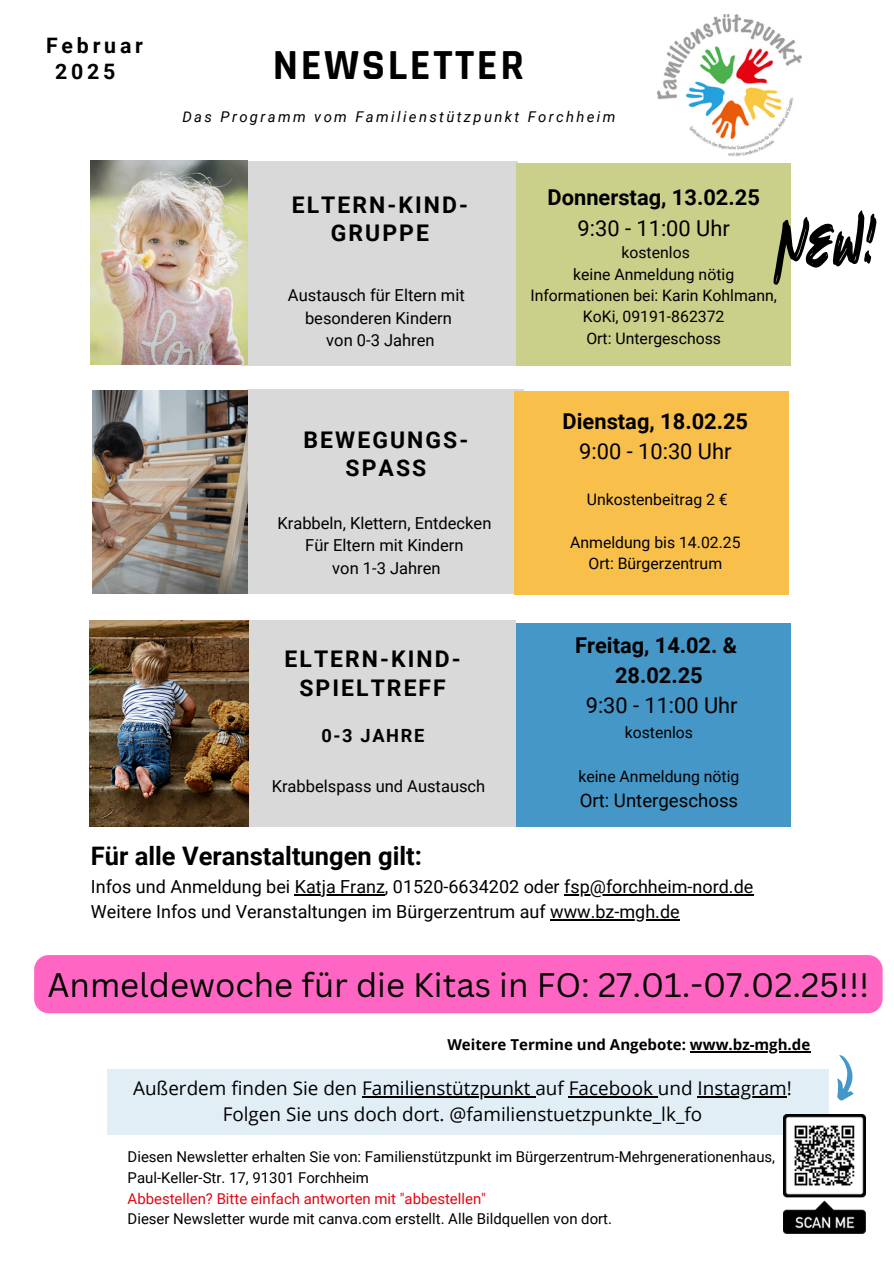
<style>
.page{position:relative;width:894px;height:1264px;background:#fff}
.page>*{position:absolute;margin:0;border:0;box-sizing:border-box;transform-origin:0 0}
.t1{font:700 43.35px "Rajdhani";letter-spacing:.06em;color:#000}
.t2{font:33px "Canva Sans";color:#000}
.t3{font:700 25.5px "Roboto";color:#000}
.t4{font:700 22.95px/28.5px "Roboto";letter-spacing:.09em;color:#000;text-align:center}
.t5{font:700 21.9px/30.3px "Roboto";color:#000;text-align:center}
.t6{font:21.9px "Roboto";color:#000}
.t7{font:700 21.75px/30px "Roboto";color:#000;text-align:center}
.t8{font:700 21.3px/25.3px "Roboto";letter-spacing:.18em;color:#000}
.t9{font:18.9px "Open Sans";color:#000}
.t10{font:18.6px "Roboto";color:#000}
.t11{font:700 18.15px "Roboto";letter-spacing:.09em;color:#000}
.t12{font:18px "Roboto";color:#000}
.t13{font:16.5px "Roboto";color:#000}
.t14{font:15.75px/21.3px "Roboto";color:#000;text-align:center}
.t15{font:15px "Roboto";color:#000}
.t16{font:15px "Roboto";color:#e30613}
.t17{font:700 15px "Open Sans";color:#000}
.t18{font:italic 14.85px "Roboto";letter-spacing:.16em;color:#000}
.s1{font-weight:400}
</style>
<div class="page">
<img style="left:657px;top:14px;width:144px;height:142px">
<div style="left:107px;top:1068px;width:721px;height:66px;background:#e1eef6"></div>
<hr style="left:362px;top:1096px;width:173px;height:1px;background:#000">
<hr style="left:568px;top:1096px;width:89px;height:1px;background:#000">
<hr style="left:697px;top:1096px;width:89px;height:1px;background:#000">
<svg style="left:837px;top:1055px;width:16px;height:45px"></svg>
<img style="left:783px;top:1114px;width:82px;height:119px">
<div style="left:247px;top:389px;width:277px;height:204px;background:#d9d9d9"></div>
<div style="left:514px;top:391px;width:274px;height:203px;background:#f8c04a"></div>
<img style="left:92px;top:390px;width:156px;height:203px">
<hr style="left:689px;top:1051px;width:121px;height:1px;background:#000">
<div style="left:241px;top:162px;width:277px;height:203px;background:#d9d9d9"></div>
<div style="left:515px;top:163px;width:275px;height:202px;background:#cad089"></div>
<svg style="left:773px;top:210px;width:104px;height:76px"></svg>
<img style="left:91px;top:161px;width:156px;height:204px">
<div style="left:236px;top:620px;width:279px;height:206px;background:#d9d9d9"></div>
<div style="left:516px;top:623px;width:274px;height:203px;background:#4497c7"></div>
<img style="left:89px;top:620px;width:159px;height:206px">
<hr style="left:295px;top:894px;width:90px;height:1px;background:#000">
<hr style="left:564px;top:894px;width:189px;height:1px;background:#000">
<hr style="left:550px;top:919px;width:129px;height:1px;background:#000">
<div style="left:34px;top:955px;width:848px;height:58px;background:#ff66c4;border-radius:15px"></div>
<h1 class="t8" style="left:55px;top:33px;width:89px;text-indent:-9px">Februar<br>2025</h1>
<p class="t1" style="left:273px;top:39px;width:252px">NEWSLETTER</p>
<p class="t18" style="left:182px;top:108px;width:434px">Das Programm vom Familienstützpunkt Forchheim</p>
<p class="t4" style="left:292px;top:191px;width:178px">ELTERN-KIND-<br>GRUPPE</p>
<p class="t5" style="left:547px;top:183px;width:214px">Donnerstag, 13.02.25</p>
<p class="t6" style="left:577px;top:215px;width:154px">9:30 - 11:00 Uhr</p>
<h3 class="t14" style="left:621px;top:242px;width:70px">kostenlos</h3>
<p class="t14" style="left:573px;top:263px;width:162px">keine Anmeldung nötig</p>
<p class="t14" style="left:530px;top:285px;width:248px">Informationen bei: Karin Kohlmann,<br>KoKi, 09191-862372</p>
<h5 class="t14" style="left:586px;top:328px;width:136px">Ort: Untergeschoss</h5>
<p class="t13" style="left:288px;top:286px;width:178px">Austausch für Eltern mit</p>
<p class="t13" style="left:305px;top:308px;width:148px">besonderen Kindern</p>
<p class="t13" style="left:326px;top:331px;width:110px">von 0-3 Jahren</p>
<p class="t4" style="left:303px;top:426px;width:166px">BEWEGUNGS-<br>SPASS</p>
<p class="t13" style="left:277px;top:513px;width:215px">Krabbeln, Klettern, Entdecken</p>
<p class="t13" style="left:305px;top:536px;width:160px">Für Eltern mit Kindern</p>
<p class="t13" style="left:332px;top:558px;width:110px">von 1-3 Jahren</p>
<p class="t4" style="left:284px;top:645px;width:178px">ELTERN-KIND-<br>SPIELTREFF</p>
<p class="t11" style="left:321px;top:725px;width:104px">0-3 JAHRE</p>
<p class="t13" style="left:271px;top:776px;width:215px">Krabbelspass und Austausch</p>
<p class="t5" style="left:562px;top:406px;width:187px">Dienstag, 18.02.25<br><span class="s1">9:00 - 10:30 Uhr</span></p>
<p class="t14" style="left:586px;top:489px;width:142px">Unkostenbeitrag 2 €</p>
<p class="t14" style="left:570px;top:532px;width:172px">Anmeldung bis 14.02.25</p>
<p class="t14" style="left:588px;top:553px;width:135px">Ort: Bürgerzentrum</p>
<p class="t7" style="left:575px;top:630px;width:164px">Freitag, 14.02. &amp;<br>28.02.25<br><span class="s1">9:30 - 11:00 Uhr</span></p>
<p class="t14" style="left:624px;top:722px;width:70px">kostenlos</p>
<p class="t14" style="left:578px;top:766px;width:162px">keine Anmeldung nötig</p>
<p class="t10" style="left:579px;top:789px;width:160px">Ort: Untergeschoss</p>
<p class="t3" style="left:91px;top:841px;width:332px">Für alle Veranstaltungen gilt:</p>
<p class="t12" style="left:91px;top:876px;width:663px">Infos und Anmeldung bei Katja Franz, 01520-6634202 oder fsp@forchheim-nord.de</p>
<h6 class="t12" style="left:91px;top:901px;width:590px">Weitere Infos und Veranstaltungen im Bürgerzentrum auf www.bz-mgh.de</h6>
<p class="t2" style="left:47px;top:961px;width:823px">Anmeldewoche für die Kitas in FO: 27.01.-07.02.25!!!</p>
<p class="t17" style="left:447px;top:1034px;width:364px">Weitere Termine und Angebote: www.bz-mgh.de</p>
<h4 class="t9" style="left:133px;top:1075px;width:660px">Außerdem finden Sie den Familienstützpunkt auf Facebook und Instagram!</h4>
<p class="t9" style="left:222px;top:1100px;width:481px">Folgen Sie uns doch dort. @familienstuetzpunkte_lk_fo</p>
<h3 class="t15" style="left:128px;top:1148px;width:649px">Diesen Newsletter erhalten Sie von: Familienstützpunkt im Bürgerzentrum-Mehrgenerationenhaus,</h3>
<p class="t15" style="left:128px;top:1168px;width:243px">Paul-Keller-Str. 17, 91301 Forchheim</p>
<p class="t16" style="left:128px;top:1189px;width:360px">Abbestellen? Bitte einfach antworten mit "abbestellen"</p>
<p class="t15" style="left:128px;top:1210px;width:486px">Dieser Newsletter wurde mit canva.com erstellt. Alle Bildquellen von dort.</p>
</div>
